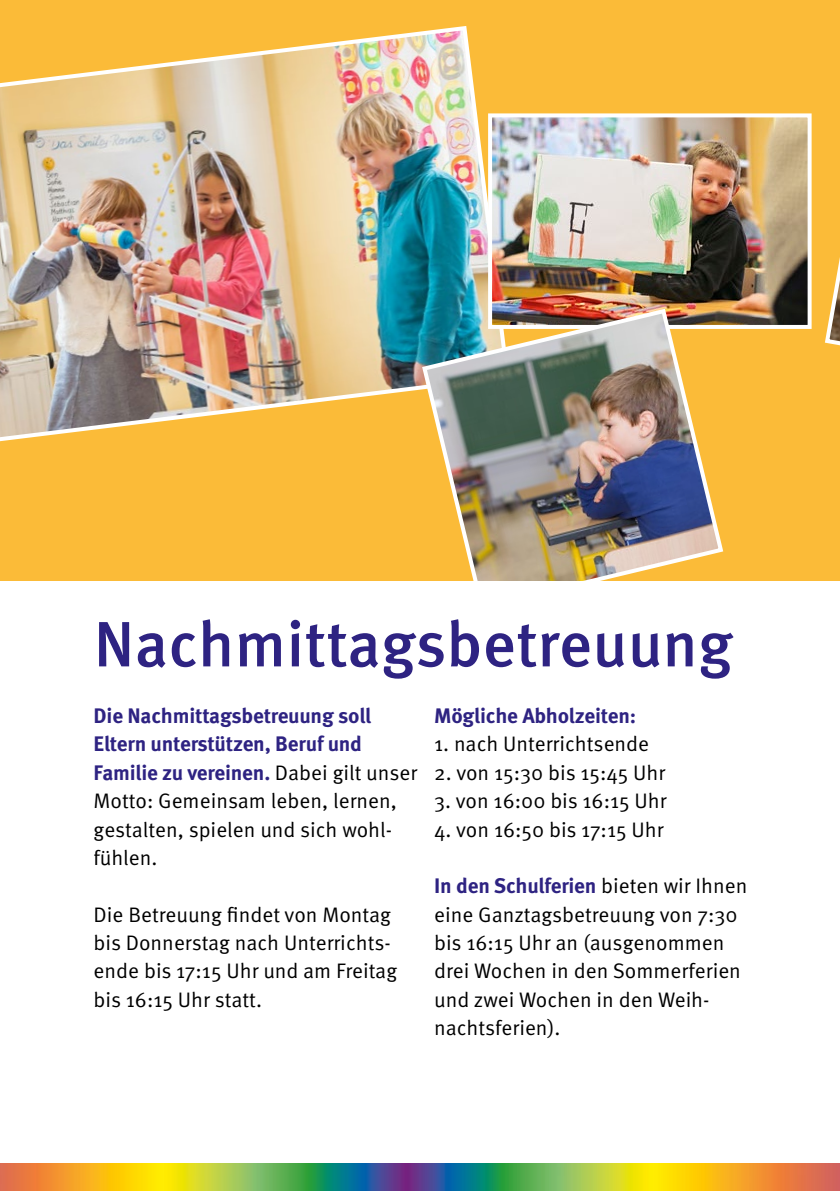
<style>
.page{position:relative;width:840px;height:1191px;background:#fff}
.page>*{position:absolute;margin:0;border:0;box-sizing:border-box;transform-origin:0 0}
.H1_-_Kolumne_1{font:500 64px "Meta OT";color:#2e2382}
.t1{font:21px/28.4px "Meta OT Norm";color:#000}
.t2{font:700 21px "Meta OT";letter-spacing:-.01em;color:#2e2382}
.s1{font-family:"Meta OT";font-weight:700;color:#2e2382}
</style>
<div class="page">
<div style="left:0;top:0;width:839px;height:581px;background:#fbbb38"></div>
<img style="left:0;top:26px;width:488px;height:416px">
<img style="left:493px;top:118px;width:313px;height:206px">
<div style="left:488px;top:113px;width:323px;height:216px;border:4px solid #fff"></div>
<img style="left:419px;top:306px;width:306px;height:275px">
<svg style="left:825px;top:263px;width:14px;height:82px"></svg>
<img style="left:0;top:1163px;width:839px;height:28px">
<p class="H1_-_Kolumne_1" style="left:94px;top:604px;width:640px">Nachmittagsbetreuung</p>
<p class="t1" style="left:94px;top:702px;width:325px"><span class="s1">Die Nachmittagsbetreuung soll<br>Eltern unterstützen, Beruf und<br>Familie zu vereinen.</span> Dabei gilt unser<br>Motto: Gemeinsam leben, lernen, gestalten, spielen und sich wohl&shy;fühlen.</p>
<p class="t2" style="left:434px;top:702px;width:203px">Mögliche Abholzeiten:</p>
<p class="t1" style="left:434px;top:730px;width:216px">1. nach Unterrichtsende</p>
<p class="t1" style="left:434px;top:758px;width:232px">2. von 15:30 bis 15:45 Uhr</p>
<p class="t1" style="left:434px;top:787px;width:234px">3. von 16:00 bis 16:15 Uhr</p>
<p class="t1" style="left:434px;top:815px;width:231px">4. von 16:50 bis 17:15 Uhr</p>
<p class="t1" style="left:434px;top:872px;width:315px"><span class="s1">In den Schulferien</span> bieten wir Ihnen eine Ganztagsbetreuung von 7:30 bis 16:15 Uhr an (ausgenommen drei Wochen in den Sommerferien und zwei Wochen in den Weih&shy;nachtsferien).</p>
<p class="t1" style="left:94px;top:900px;width:305px">Die Betreuung findet von Montag bis Donnerstag nach Unterrichts&shy;ende bis 17:15 Uhr und am Freitag bis 16:15 Uhr statt.</p>
</div>
